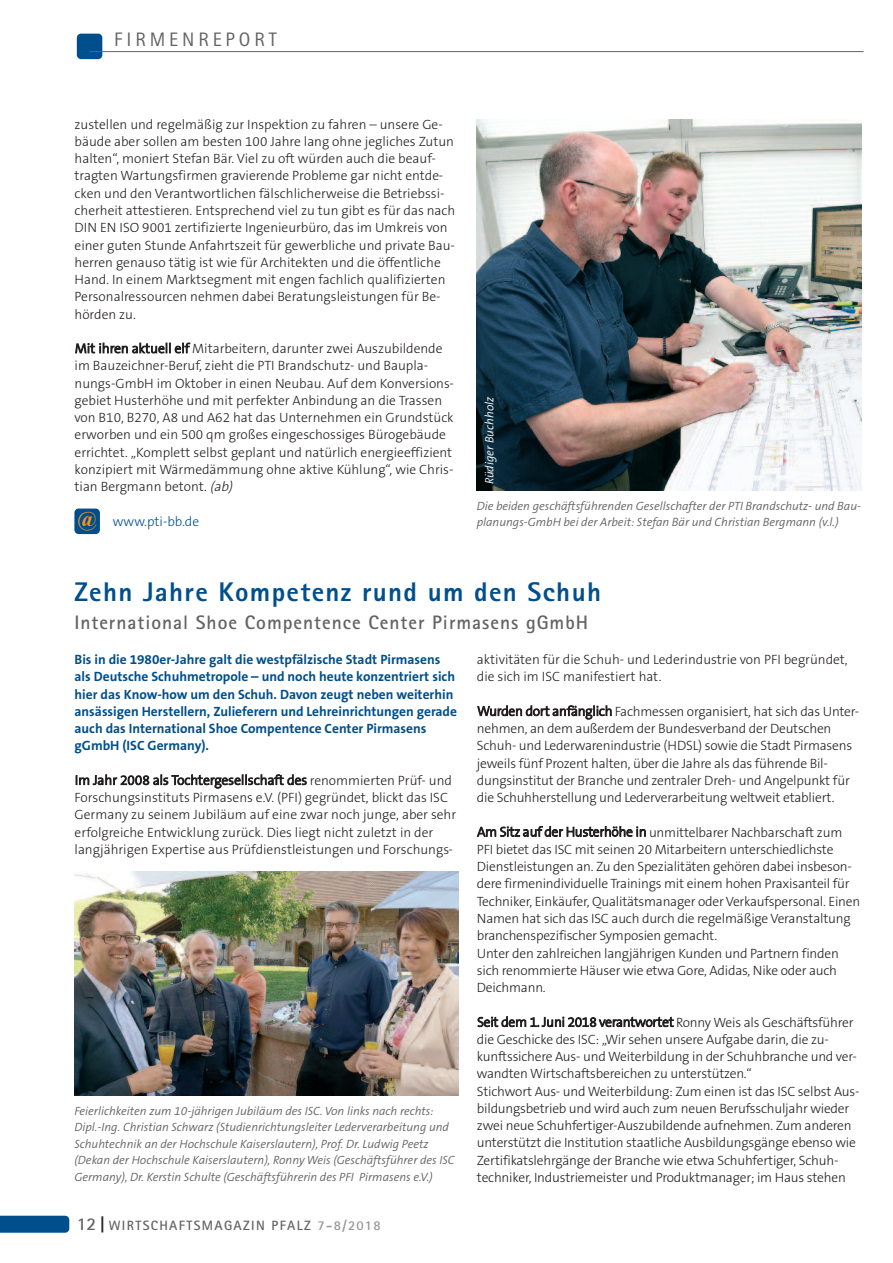
<style>
.page{position:relative;width:893px;height:1263px;background:#fff}
.page>*{position:absolute;margin:0;border:0;box-sizing:border-box;transform-origin:0 0}
.t1{font:800 27px "Rotis Sans Serif";letter-spacing:.05em;color:#004f8c}
.t2{font:italic 700 21px "Times New Roman";color:#f7931d}
.t3{font:700 19.5px "Rotis Sans Serif";letter-spacing:.05em;color:#636366}
.t4{font:19.5px "Rotis Sans Serif";letter-spacing:.2em;color:#636366}
.t5{font:300 13.5px/17.2px "The Sans B3";letter-spacing:-.015em;color:#231f20}
.t6{font:700 13.5px/17.2px "The Sans B7";color:#004f8c}
.t7{font:700 13.5px "Rotis Sans Serif";letter-spacing:.1em;color:#636366}
.t8{font:300 13.5px "The Sans B3";color:#004f8c}
.t9{font:italic 300 12px/16.5px "The Sans B4";color:#636366}
.t10{font:italic 300 12px "The Sans B4";color:#fff}
.s1{font-style:italic}
.s2{font-size:18px}
.s3{font-size:18px;color:#231f20}
.s4{color:#939598}
</style>
<div class="page">
<svg style="left:0;top:1216px;width:69px;height:17px"></svg>
<div style="left:77px;top:34px;width:25px;height:25px;background:#004f8c;border-radius:4px"></div>
<hr style="left:90px;top:51px;width:773px;height:1px;background:#636366">
<img style="left:477px;top:119px;width:384px;height:371px">
<img style="left:74px;top:871px;width:385px;height:224px">
<div style="left:74px;top:508px;width:26px;height:26px;background:#004f8c;border-radius:4px"></div>
<p class="t4" style="left:114px;top:32px;width:164px">FIRMENREPORT</p>
<p class="t5" style="left:75px;top:116px;width:382px">zustellen und regelmäßig zur Inspektion zu fahren – unsere Ge&shy;bäude aber sollen am besten 100 Jahre lang ohne jegliches Zutun halten“, moniert Stefan Bär. Viel zu oft würden auch die beauf&shy;tragten Wartungsfirmen gravierende Probleme gar nicht entde&shy;cken und den Verantwortlichen fälschlicherweise die Betriebssi&shy;cherheit attestieren. Entsprechend viel zu tun gibt es für das nach DIN EN ISO 9001 zertifizierte Ingenieurbüro, das im Umkreis von einer guten Stunde Anfahrtszeit für gewerbliche und private Bau&shy;herren genauso tätig ist wie für Architekten und die öffentliche Hand. In einem Marktsegment mit engen fachlich qualifizierten Personalressourcen nehmen dabei Beratungsleistungen für Be&shy;hörden zu.</p>
<p class="t5" style="left:75px;top:340px;width:381px">Mit ihren aktuell elf Mitarbeitern, darunter zwei Auszubildende im Bauzeichner-Beruf, zieht die PTI Brandschutz- und Baupla&shy;nungs-GmbH im Oktober in einen Neubau. Auf dem Konversions&shy;gebiet Husterhöhe und mit perfekter Anbindung an die Trassen von B10, B270, A8 und A62 hat das Unternehmen ein Grundstück erworben und ein 500 qm großes eingeschossiges Bürogebäude errichtet. „Komplett selbst geplant und natürlich energieeffizient konzipiert mit Wärmedämmung ohne aktive Kühlung“, wie Chris&shy;tian Bergmann betont. <span class="s1">(ab)</span></p>
<p class="t8" style="left:113px;top:514px;width:88px">www.pti-bb.de</p>
<p class="t2" style="left:77px;top:507px;width:19px">@</p>
<p class="t10" style="left:483px;top:484px;width:89px;rotate:-90deg">Rüdiger Buchholz</p>
<p class="t9" style="left:477px;top:498px;width:386px">Die beiden geschäftsführenden Gesellschafter der PTI Brandschutz- und Bau&shy;planungs-GmbH bei der Arbeit: Stefan Bär und Christian Bergmann (v.l.)</p>
<p class="t1" style="left:74px;top:582px;width:528px">Zehn Jahre Kompetenz rund um den Schuh</p>
<p class="t3" style="left:74px;top:615px;width:515px">International Shoe Compentence Center Pirmasens gGmbH</p>
<p class="t6" style="left:75px;top:651px;width:384px">Bis in die 1980er-Jahre galt die westpfälzische Stadt Pirmasens als Deutsche Schuhmetropole – und noch heute konzentriert sich hier das Know-how um den Schuh. Davon zeugt neben weiterhin ansässigen Herstellern, Zulieferern und Lehreinrichtungen gerade auch das International Shoe Compentence Center Pirmasens gGmbH (ISC Germany).</p>
<p class="t5" style="left:75px;top:772px;width:383px">Im Jahr 2008 als Tochtergesellschaft des renommierten Prüf- und Forschungsinstituts Pirmasens e.V. (PFI) gegründet, blickt das ISC Germany zu seinem Jubiläum auf eine zwar noch junge, aber sehr erfolgreiche Entwicklung zurück. Dies liegt nicht zuletzt in der langjährigen Expertise aus Prüfdienstleistungen und Forschungs-</p>
<p class="t9" style="left:74px;top:1103px;width:382px">Feierlichkeiten zum 10-jährigen Jubiläum des ISC. Von links nach rechts:<br>Dipl.-Ing. Christian Schwarz (Studienrichtungsleiter Lederverarbeitung und Schuhtechnik an der Hochschule Kaiserslautern), Prof. Dr. Ludwig Peetz (Dekan der Hochschule Kaiserslautern), Ronny Weis (Geschäftsführer des ISC Germany), Dr. Kerstin Schulte (Geschäftsführerin des PFI Pirmasens e.V.)</p>
<p class="t7" style="left:77px;top:1221px;width:305px"><span class="s2">12</span> <span class="s3">|</span> WIRTSCHAFTSMAGAZIN PFALZ <span class="s4">7-8/2018</span></p>
<p class="t5" style="left:477px;top:651px;width:372px">aktivitäten für die Schuh- und Lederindustrie von PFI begründet, die sich im ISC manifestiert hat.</p>
<p class="t5" style="left:477px;top:703px;width:384px">Wurden dort anfänglich Fachmessen organisiert, hat sich das Unter&shy;nehmen, an dem außerdem der Bundesverband der Deutschen Schuh- und Lederwarenindustrie (HDSL) sowie die Stadt Pirmasens jeweils fünf Prozent halten, über die Jahre als das führende Bil&shy;dungsinstitut der Branche und zentraler Dreh- und Angelpunkt für die Schuhherstellung und Lederverarbeitung weltweit etabliert.</p>
<p class="t5" style="left:477px;top:824px;width:385px">Am Sitz auf der Husterhöhe in unmittelbarer Nachbarschaft zum PFI bietet das ISC mit seinen 20 Mitarbeitern unterschiedlichste Dienstleistungen an. Zu den Spezialitäten gehören dabei insbeson&shy;dere firmenindividuelle Trainings mit einem hohen Praxisanteil für Techniker, Einkäufer, Qualitätsmanager oder Verkaufspersonal. Einen Namen hat sich das ISC auch durch die regelmäßige Veranstaltung branchenspezifischer Symposien gemacht.<br>Unter den zahlreichen langjährigen Kunden und Partnern finden sich renommierte Häuser wie etwa Gore, Adidas, Nike oder auch Deichmann.</p>
<p class="t5" style="left:477px;top:1014px;width:384px">Seit dem 1. Juni 2018 verantwortet Ronny Weis als Geschäftsführer die Geschicke des ISC: „Wir sehen unsere Aufgabe darin, die zu&shy;kunftssichere Aus- und Weiterbildung in der Schuhbranche und ver&shy;wandten Wirtschaftsbereichen zu unterstützen.“<br>Stichwort Aus- und Weiterbildung: Zum einen ist das ISC selbst Aus&shy;bildungsbetrieb und wird auch zum neuen Berufsschuljahr wieder zwei neue Schuhfertiger-Auszubildende aufnehmen. Zum anderen unterstützt die Institution staatliche Ausbildungsgänge ebenso wie Zertifikatslehrgänge der Branche wie etwa Schuhfertiger, Schuh&shy;techniker, Industriemeister und Produktmanager; im Haus stehen</p>
</div>
